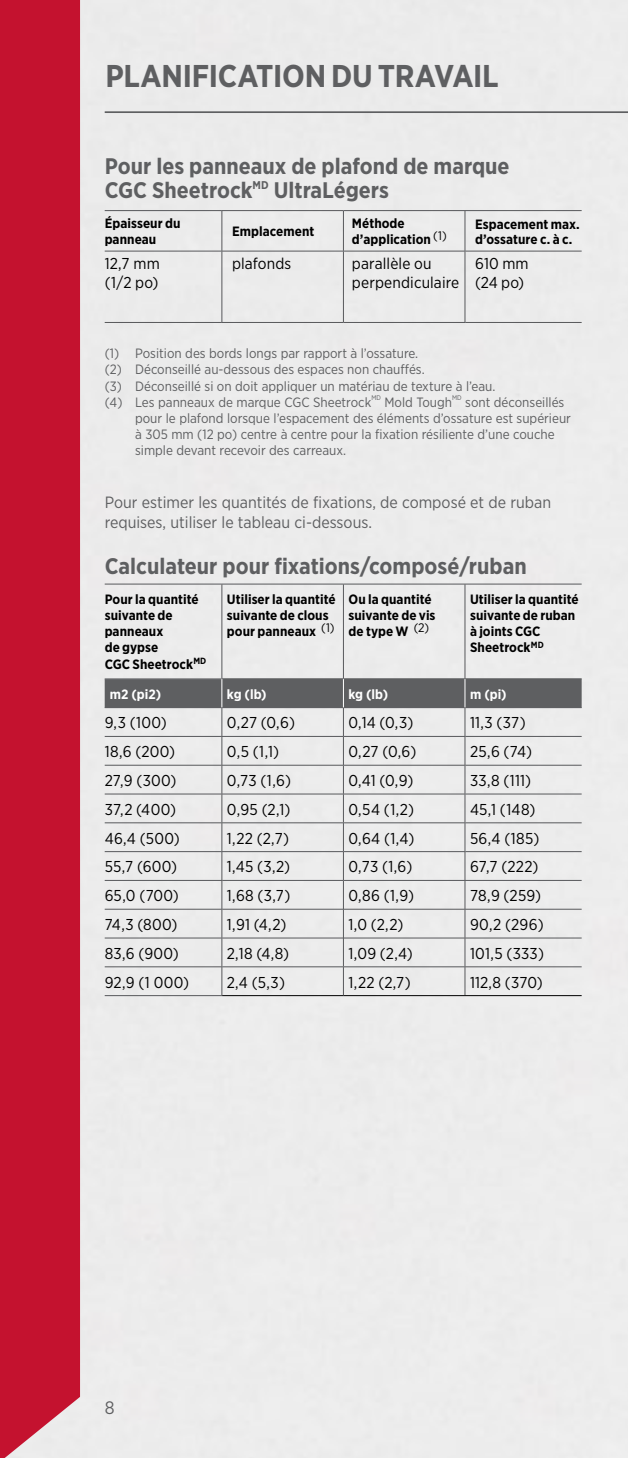
<style>
.page{position:relative;width:628px;height:1458px;background:#fff}
.page>*{position:absolute;margin:0;border:0;box-sizing:border-box;transform-origin:0 0}
.t1{font:700 31.5px "Gotham Narrow";letter-spacing:-.01em;color:#5e5f61}
.t2{font:700 22.5px/24.8px "Gotham Narrow";color:#5e5f61}
.t3{font:18px "Gotham Narrow";color:#5e5f61}
.t4{font:16.2px/20.2px "Gotham Narrow";color:#5e5f61}
.t5{font:15.75px/18.9px "Gotham Narrow";letter-spacing:.01em;color:#000}
.t6{font:13.5px/16.2px "Gotham Narrow";color:#5e5f61}
.t7{font:700 13.5px/16.2px "Gotham Narrow";letter-spacing:.005em;color:#000}
.t8{font:700 13.5px "Gotham Narrow";color:#fff}
.t9{font:6.75px "Gotham Narrow";color:#5e5f61}
</style>
<div class="page">
<div style="left:80px;top:0;width:548px;height:1458px;background:#ececec"></div>
<div style="left:0;top:0;width:80px;height:1458px;background:#c4122f"></div>
<hr style="left:105px;top:111px;width:523px;height:2px;background:#5e5f61">
<hr style="left:221px;top:211px;width:1px;height:40px;background:#57585b">
<hr style="left:343px;top:211px;width:1px;height:40px;background:#57585b">
<hr style="left:464px;top:211px;width:1px;height:40px;background:#57585b">
<hr style="left:464px;top:251px;width:1px;height:71px;background:#57585b">
<hr style="left:221px;top:584px;width:1px;height:95px;background:#57585b">
<hr style="left:343px;top:584px;width:1px;height:95px;background:#57585b">
<hr style="left:464px;top:584px;width:1px;height:95px;background:#57585b">
<hr style="left:465px;top:322px;width:116px;height:1px;background:#57585b">
<hr style="left:222px;top:322px;width:121px;height:1px;background:#57585b">
<hr style="left:343px;top:322px;width:122px;height:1px;background:#57585b">
<hr style="left:343px;top:251px;width:1px;height:71px;background:#57585b">
<hr style="left:105px;top:210px;width:117px;height:1px;background:#57585b">
<hr style="left:222px;top:210px;width:121px;height:1px;background:#57585b">
<hr style="left:343px;top:210px;width:122px;height:1px;background:#57585b">
<hr style="left:465px;top:210px;width:116px;height:1px;background:#57585b">
<hr style="left:105px;top:584px;width:117px;height:1px;background:#57585b">
<hr style="left:222px;top:584px;width:121px;height:1px;background:#57585b">
<hr style="left:343px;top:584px;width:122px;height:1px;background:#57585b">
<hr style="left:465px;top:584px;width:116px;height:1px;background:#57585b">
<hr style="left:105px;top:678px;width:117px;height:1px;background:#7d7e81">
<hr style="left:222px;top:678px;width:121px;height:1px;background:#5e5f61">
<hr style="left:343px;top:678px;width:122px;height:1px;background:#5e5f61">
<hr style="left:465px;top:678px;width:116px;height:1px;background:#5e5f61">
<hr style="left:222px;top:251px;width:121px;height:1px;background:#57585b">
<hr style="left:343px;top:251px;width:122px;height:1px;background:#57585b">
<hr style="left:465px;top:251px;width:116px;height:1px;background:#57585b">
<hr style="left:105px;top:251px;width:117px;height:1px;background:#57585b">
<hr style="left:221px;top:251px;width:1px;height:71px;background:#57585b">
<hr style="left:105px;top:322px;width:117px;height:1px;background:#57585b">
<hr style="left:105px;top:995px;width:117px;height:1px;background:#57585b">
<hr style="left:222px;top:995px;width:121px;height:1px;background:#000">
<hr style="left:343px;top:995px;width:122px;height:1px;background:#000">
<hr style="left:465px;top:995px;width:116px;height:1px;background:#000">
<svg style="left:105px;top:679px;width:476px;height:316px;background:#d9d9da"></svg>
<h1 class="t1" style="left:105px;top:56px;width:395px">PLANIFICATION DU TRAVAIL</h1>
<h2 class="t2" style="left:105px;top:153px;width:406px">Pour les panneaux de plafond de marque<br>CGC Sheetrock<sup>MD</sup> UltraLégers</h2>
<p class="t7" style="left:105px;top:215px;width:77px">Épaisseur du panneau</p>
<p class="t7" style="left:232px;top:223px;width:84px">Emplacement</p>
<p class="t7" style="left:352px;top:215px;width:96px">Méthode d’application <sup>(1)</sup></p>
<p class="t7" style="left:475px;top:217px;width:106px;line-height:14.6px">Espacement max. d’ossature c. à c.</p>
<p class="t5" style="left:105px;top:253px;width:57px">12,7 mm (1/2 po)</p>
<p class="t5" style="left:232px;top:253px;width:61px">plafonds</p>
<p class="t5" style="left:352px;top:253px;width:109px">parallèle ou perpendiculaire</p>
<p class="t5" style="left:475px;top:253px;width:55px">610 mm (24 po)</p>
<p class="t6" style="left:105px;top:345px;width:392px">(1) Position des bords longs par rapport à l’ossature.<br>(2) Déconseillé au-dessous des espaces non chauffés.<br>(3) Déconseillé si on doit appliquer un matériau de texture à l’eau. (4) Les panneaux de marque CGC Sheetrock</p>
<p class="t9" style="left:371px;top:393px;width:11px">MD</p>
<p class="t6" style="left:384px;top:394px;width:69px">Mold Tough</p>
<p class="t9" style="left:452px;top:393px;width:11px">MD</p>
<p class="t6" style="left:135px;top:394px;width:437px;text-indent:330px">sont déconseillés pour le plafond lorsque l’espacement des éléments d’ossature est supérieur à 305 mm (12 po) centre à centre pour la fixation résiliente d’une couche simple devant recevoir des carreaux.</p>
<p class="t4" style="left:105px;top:492px;width:448px">Pour estimer les quantités de fixations, de composé et de ruban requises, utiliser le tableau ci-dessous.</p>
<h2 class="t2" style="left:105px;top:553px;width:423px">Calculateur pour fixations/composé/ruban</h2>
<p class="t7" style="left:105px;top:591px;width:103px">Pour la quantité suivante de panneaux<br>de gypse<br>CGC Sheetrock<sup>MD</sup></p>
<p class="t7" style="left:227px;top:591px;width:110px">Utiliser la quantité suivante de clous pour panneaux <sup>(1)</sup></p>
<p class="t7" style="left:348px;top:591px;width:89px">Ou la quantité suivante de vis de type W <sup>(2)</sup></p>
<p class="t7" style="left:470px;top:591px;width:110px">Utiliser la quantité suivante de ruban à joints CGC<br>Sheetrock<sup>MD</sup></p>
<p class="t8" style="left:110px;top:685px;width:53px">m2 (pi2)</p>
<p class="t8" style="left:227px;top:685px;width:41px">kg (lb)</p>
<p class="t8" style="left:348px;top:685px;width:41px">kg (lb)</p>
<p class="t8" style="left:470px;top:685px;width:38px">m (pi)</p>
<p class="t5" style="left:105px;top:713px;width:64px">9,3 (100)</p>
<p class="t5" style="left:227px;top:713px;width:69px">0,27 (0,6)</p>
<p class="t5" style="left:348px;top:713px;width:66px">0,14 (0,3)</p>
<p class="t5" style="left:470px;top:713px;width:57px">11,3 (37)</p>
<p class="t5" style="left:105px;top:742px;width:72px">18,6 (200)</p>
<p class="t5" style="left:227px;top:742px;width:54px">0,5 (1,1)</p>
<p class="t5" style="left:348px;top:742px;width:69px">0,27 (0,6)</p>
<p class="t5" style="left:470px;top:742px;width:63px">25,6 (74)</p>
<p class="t5" style="left:105px;top:771px;width:73px">27,9 (300)</p>
<p class="t5" style="left:227px;top:771px;width:66px">0,73 (1,6)</p>
<p class="t5" style="left:348px;top:771px;width:66px">0,41 (0,9)</p>
<p class="t5" style="left:470px;top:771px;width:63px">33,8 (111)</p>
<p class="t5" style="left:105px;top:799px;width:73px">37,2 (400)</p>
<p class="t5" style="left:227px;top:799px;width:65px">0,95 (2,1)</p>
<p class="t5" style="left:348px;top:799px;width:67px">0,54 (1,2)</p>
<p class="t5" style="left:470px;top:799px;width:67px">45,1 (148)</p>
<p class="t5" style="left:105px;top:828px;width:77px">46,4 (500)</p>
<p class="t5" style="left:227px;top:828px;width:64px">1,22 (2,7)</p>
<p class="t5" style="left:348px;top:828px;width:67px">0,64 (1,4)</p>
<p class="t5" style="left:470px;top:828px;width:71px">56,4 (185)</p>
<p class="t5" style="left:105px;top:857px;width:74px">55,7 (600)</p>
<p class="t5" style="left:227px;top:857px;width:65px">1,45 (3,2)</p>
<p class="t5" style="left:348px;top:857px;width:66px">0,73 (1,6)</p>
<p class="t5" style="left:470px;top:857px;width:70px">67,7 (222)</p>
<p class="t5" style="left:105px;top:886px;width:76px">65,0 (700)</p>
<p class="t5" style="left:227px;top:886px;width:65px">1,68 (3,7)</p>
<p class="t5" style="left:348px;top:886px;width:67px">0,86 (1,9)</p>
<p class="t5" style="left:470px;top:886px;width:72px">78,9 (259)</p>
<p class="t5" style="left:105px;top:915px;width:74px">74,3 (800)</p>
<p class="t5" style="left:227px;top:915px;width:61px">1,91 (4,2)</p>
<p class="t5" style="left:348px;top:915px;width:56px">1,0 (2,2)</p>
<p class="t5" style="left:470px;top:915px;width:75px">90,2 (296)</p>
<p class="t5" style="left:105px;top:943px;width:76px">83,6 (900)</p>
<p class="t5" style="left:227px;top:943px;width:64px">2,18 (4,8)</p>
<p class="t5" style="left:348px;top:943px;width:66px">1,09 (2,4)</p>
<p class="t5" style="left:470px;top:943px;width:76px">101,5 (333)</p>
<p class="t5" style="left:105px;top:972px;width:86px">92,9 (1 000)</p>
<p class="t5" style="left:227px;top:972px;width:60px">2,4 (5,3)</p>
<p class="t5" style="left:348px;top:972px;width:64px">1,22 (2,7)</p>
<p class="t5" style="left:470px;top:972px;width:74px">112,8 (370)</p>
<p class="t3" style="left:105px;top:1397px;width:11px">8</p>
</div>
